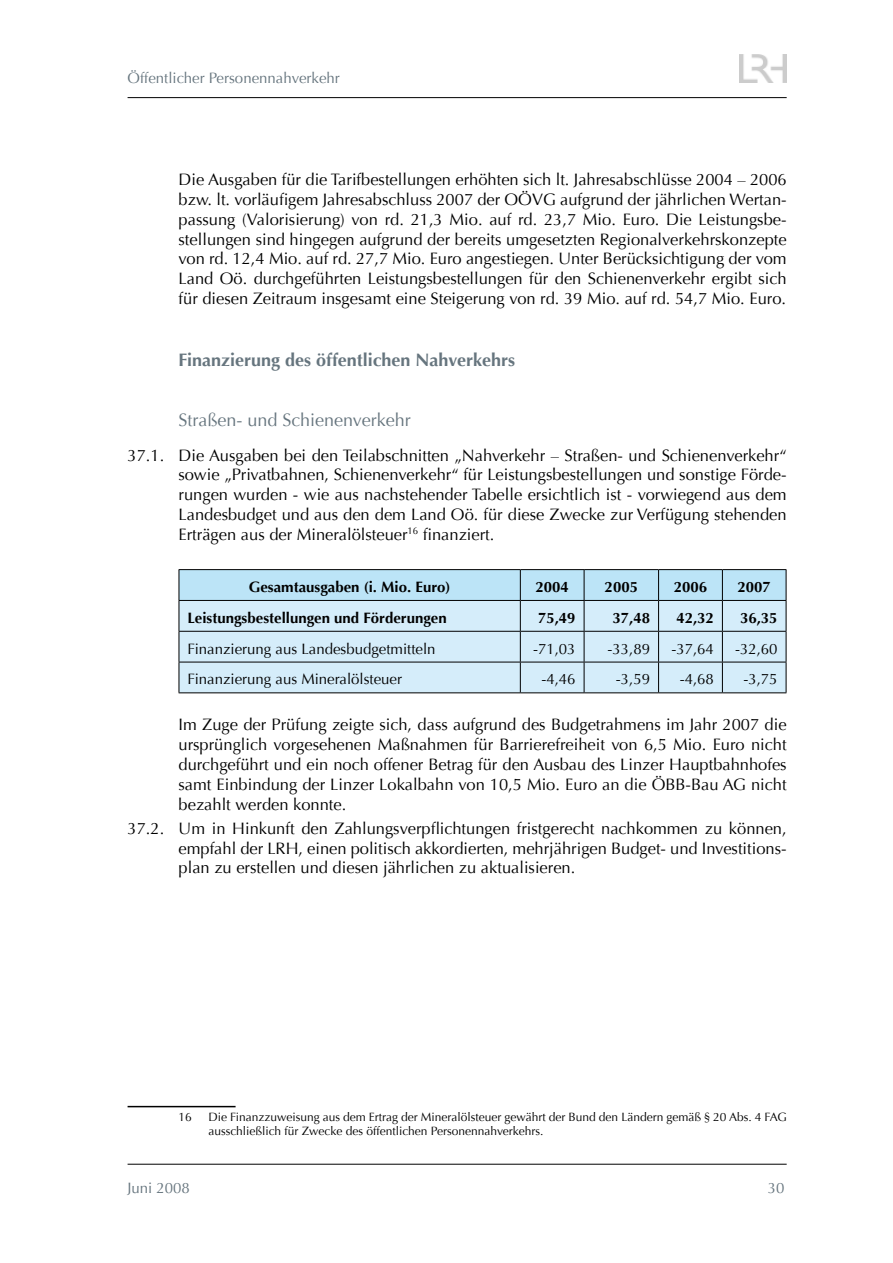
<style>
.page{position:relative;width:893px;height:1263px;background:#fff}
.page>*{position:absolute;margin:0;border:0;box-sizing:border-box;transform-origin:0 0}
.t1{font:700 18px "Optima";color:#66757e}
.t2{font:18px "Optima";color:#66757e}
.t3{font:16.5px/19.8px "Optima";color:#000;text-align:justify}
.t4{font:15px "Optima";color:#000}
.t5{font:700 15px "Optima";color:#000}
.t6{font:15px "Optima";color:#66757e}
.t7{font:12px/14.4px "Optima";color:#000}
</style>
<div class="page">
<hr style="left:128px;top:97px;width:659px;height:1px;background:#000">
<hr style="left:128px;top:1164px;width:659px;height:1px;background:#000">
<img style="left:740px;top:54px;width:47px;height:29px">
<svg style="left:180px;top:570px;width:606px;height:30px;background:#bae2f5"></svg>
<div style="left:180px;top:601px;width:606px;height:91px;background:#d5edfa"></div>
<hr style="left:722px;top:570px;width:1px;height:30px;background:#000">
<hr style="left:659px;top:569px;width:63px;height:1px;background:#000">
<hr style="left:722px;top:569px;width:64px;height:1px;background:#000">
<hr style="left:786px;top:570px;width:1px;height:30px;background:#000">
<hr style="left:179px;top:632px;width:1px;height:30px;background:#000">
<hr style="left:179px;top:662px;width:1px;height:30px;background:#000">
<hr style="left:659px;top:600px;width:63px;height:1px;background:#000">
<hr style="left:722px;top:600px;width:64px;height:1px;background:#000">
<hr style="left:659px;top:631px;width:63px;height:1px;background:#000">
<hr style="left:722px;top:631px;width:64px;height:1px;background:#000">
<hr style="left:179px;top:662px;width:341px;height:1px;background:#000">
<hr style="left:520px;top:662px;width:64px;height:1px;background:#000">
<hr style="left:584px;top:662px;width:75px;height:1px;background:#000">
<hr style="left:659px;top:662px;width:63px;height:1px;background:#000">
<hr style="left:722px;top:662px;width:64px;height:1px;background:#000">
<hr style="left:179px;top:692px;width:341px;height:1px;background:#000">
<hr style="left:520px;top:692px;width:64px;height:1px;background:#000">
<hr style="left:584px;top:692px;width:75px;height:1px;background:#000">
<hr style="left:659px;top:692px;width:63px;height:1px;background:#000">
<hr style="left:722px;top:692px;width:64px;height:1px;background:#000">
<hr style="left:722px;top:601px;width:1px;height:30px;background:#000">
<hr style="left:786px;top:601px;width:1px;height:30px;background:#000">
<hr style="left:520px;top:632px;width:1px;height:30px;background:#000">
<hr style="left:584px;top:632px;width:1px;height:30px;background:#000">
<hr style="left:658px;top:632px;width:1px;height:30px;background:#000">
<hr style="left:722px;top:632px;width:1px;height:30px;background:#000">
<hr style="left:786px;top:632px;width:1px;height:30px;background:#000">
<hr style="left:520px;top:662px;width:1px;height:30px;background:#000">
<hr style="left:584px;top:662px;width:1px;height:30px;background:#000">
<hr style="left:658px;top:662px;width:1px;height:30px;background:#000">
<hr style="left:722px;top:662px;width:1px;height:30px;background:#000">
<hr style="left:786px;top:662px;width:1px;height:30px;background:#000">
<hr style="left:179px;top:569px;width:341px;height:1px;background:#000">
<hr style="left:179px;top:570px;width:1px;height:30px;background:#000">
<hr style="left:520px;top:569px;width:64px;height:1px;background:#000">
<hr style="left:520px;top:570px;width:1px;height:30px;background:#000">
<hr style="left:584px;top:569px;width:75px;height:1px;background:#000">
<hr style="left:584px;top:570px;width:1px;height:30px;background:#000">
<hr style="left:658px;top:570px;width:1px;height:30px;background:#000">
<hr style="left:179px;top:600px;width:341px;height:1px;background:#000">
<hr style="left:179px;top:601px;width:1px;height:30px;background:#000">
<hr style="left:520px;top:600px;width:64px;height:1px;background:#000">
<hr style="left:520px;top:601px;width:1px;height:30px;background:#000">
<hr style="left:584px;top:600px;width:75px;height:1px;background:#000">
<hr style="left:584px;top:601px;width:1px;height:30px;background:#000">
<hr style="left:658px;top:601px;width:1px;height:30px;background:#000">
<hr style="left:179px;top:631px;width:341px;height:1px;background:#000">
<hr style="left:520px;top:631px;width:64px;height:1px;background:#000">
<hr style="left:584px;top:631px;width:75px;height:1px;background:#000">
<hr style="left:128px;top:1106px;width:108px;height:1px;background:#000">
<p class="t6" style="left:128px;top:69px;width:214px">Öffentlicher Personennahverkehr</p>
<p class="t3" style="left:179px;top:170px;width:610px">Die Ausgaben für die Tarifbestellungen erhöhten sich lt. Jahresabschlüsse 2004 – 2006 bzw. lt. vorläufigem Jahresabschluss 2007 der OÖVG aufgrund der jährlichen Wertan&shy;passung (Valorisierung) von rd. 21,3 Mio. auf rd. 23,7 Mio. Euro. Die Leistungsbe&shy;stellungen sind hingegen aufgrund der bereits umgesetzten Regionalverkehrskonzepte von rd. 12,4 Mio. auf rd. 27,7 Mio. Euro angestiegen. Unter Berücksichtigung der vom Land Oö. durchgeführten Leistungsbestellungen für den Schienenverkehr ergibt sich für diesen Zeitraum insgesamt eine Steigerung von rd. 39 Mio. auf rd. 54,7 Mio. Euro.</p>
<p class="t1" style="left:179px;top:349px;width:338px">Finanzierung des öffentlichen Nahverkehrs</p>
<p class="t2" style="left:179px;top:409px;width:234px">Straßen- und Schienenverkehr</p>
<p class="t3" style="left:179px;top:445px;width:610px;text-indent:-51px">37.1. Die Ausgaben bei den Teilabschnitten „Nahverkehr – Straßen- und Schienenverkehr“ sowie „Privatbahnen, Schienenverkehr“ für Leistungsbestellungen und sonstige Förde&shy;rungen wurden - wie aus nachstehender Tabelle ersichtlich ist - vorwiegend aus dem Landesbudget und aus den dem Land Oö. für diese Zwecke zur Verfügung stehenden Erträgen aus der Mineralölsteuer<sup>16</sup> finanziert.</p>
<p class="t5" style="left:249px;top:578px;width:203px">Gesamtausgaben (i. Mio. Euro)</p>
<p class="t5" style="left:535px;top:578px;width:35px">2004</p>
<p class="t5" style="left:605px;top:578px;width:35px">2005</p>
<p class="t5" style="left:674px;top:578px;width:35px">2006</p>
<p class="t5" style="left:738px;top:578px;width:35px">2007</p>
<p class="t5" style="left:187px;top:609px;width:261px">Leistungsbestellungen und Förderungen</p>
<p class="t5" style="left:538px;top:609px;width:39px">75,49</p>
<p class="t5" style="left:612px;top:609px;width:39px">37,48</p>
<p class="t5" style="left:676px;top:609px;width:39px">42,32</p>
<p class="t5" style="left:740px;top:609px;width:39px">36,35</p>
<p class="t4" style="left:187px;top:640px;width:250px">Finanzierung aus Landesbudgetmitteln</p>
<p class="t4" style="left:533px;top:640px;width:44px">-71,03</p>
<p class="t4" style="left:607px;top:640px;width:44px">-33,89</p>
<p class="t4" style="left:671px;top:640px;width:44px">-37,64</p>
<p class="t4" style="left:735px;top:640px;width:44px">-32,60</p>
<p class="t4" style="left:187px;top:670px;width:216px">Finanzierung aus Mineralölsteuer</p>
<p class="t4" style="left:541px;top:670px;width:36px">-4,46</p>
<p class="t4" style="left:616px;top:670px;width:36px">-3,59</p>
<p class="t4" style="left:680px;top:670px;width:36px">-4,68</p>
<p class="t4" style="left:743px;top:670px;width:36px">-3,75</p>
<p class="t3" style="left:179px;top:715px;width:610px">Im Zuge der Prüfung zeigte sich, dass aufgrund des Budgetrahmens im Jahr 2007 die ursprünglich vorgesehenen Maßnahmen für Barrierefreiheit von 6,5 Mio. Euro nicht durchgeführt und ein noch offener Betrag für den Ausbau des Linzer Hauptbahnhofes samt Einbindung der Linzer Lokalbahn von 10,5 Mio. Euro an die ÖBB-Bau AG nicht bezahlt werden konnte.</p>
<p class="t3" style="left:179px;top:818px;width:610px;text-indent:-51px">37.2. Um in Hinkunft den Zahlungsverpflichtungen fristgerecht nachkommen zu können, empfahl der LRH, einen politisch akkordierten, mehrjährigen Budget- und Investitions&shy;plan zu erstellen und diesen jährlichen zu aktualisieren.</p>
<p class="t7" style="left:179px;top:1110px;width:15px">16</p>
<p class="t7" style="left:208px;top:1110px;width:580px">Die Finanzzuweisung aus dem Ertrag der Mineralölsteuer gewährt der Bund den Ländern gemäß § 20 Abs. 4 FAG ausschließlich für Zwecke des öffentlichen Personennahverkehrs.</p>
<p class="t6" style="left:128px;top:1179px;width:64px">Juni 2008</p>
<p class="t6" style="left:768px;top:1179px;width:18px">30</p>
</div>
